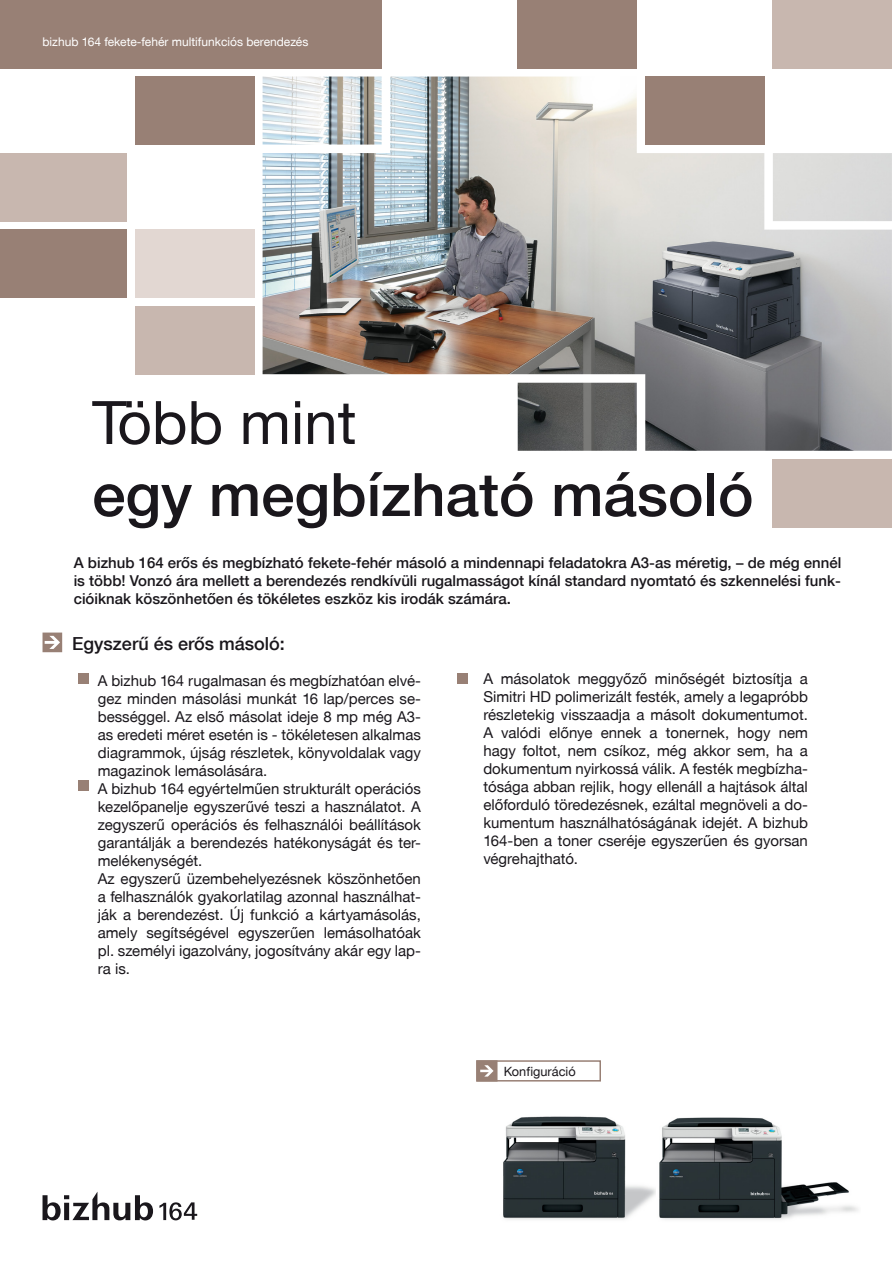
<style>
.page{position:relative;width:893px;height:1263px;background:#fff}
.page>*{position:absolute;margin:0;border:0;box-sizing:border-box;transform-origin:0 0}
.t1{font:500 60px "Helvetica KMCE";color:#1a171c}
.t2{font:60px "Helvetica KMCE";color:#1a171c}
.t3{font:500 18px "Helvetica KMCE";color:#1a171c}
.t4{font:15px/18px "Helvetica KMCE";color:#1a171c}
.t5{font:500 15px/18px "Helvetica KMCE";color:#1a171c;text-align:justify}
.t6{font:12.75px "Helvetica KMCE";color:#1a171c}
.t7{font:12px "Helvetica KMCE";color:#fff}
</style>
<div class="page">
<div style="left:0;top:0;width:382px;height:68px;background:#988075"></div>
<div style="left:518px;top:0;width:119px;height:68px;background:#988075"></div>
<div style="left:773px;top:0;width:119px;height:68px;background:#c8b7af"></div>
<div style="left:135px;top:77px;width:119px;height:68px;background:#988075"></div>
<div style="left:0;top:153px;width:126px;height:68px;background:#c8b7af"></div>
<div style="left:0;top:230px;width:126px;height:68px;background:#988075"></div>
<div style="left:135px;top:230px;width:119px;height:68px;background:#e2d7d2"></div>
<div style="left:773px;top:459px;width:119px;height:68px;background:#c8b7af"></div>
<div style="left:135px;top:306px;width:119px;height:68px;background:#c8b7af"></div>
<img style="left:263px;top:77px;width:629px;height:374px">
<svg style="left:43px;top:1191px;width:110px;height:29px"></svg>
<svg style="left:159px;top:1202px;width:38px;height:18px"></svg>
<img style="left:503px;top:1116px;width:153px;height:104px">
<img style="left:659px;top:1117px;width:199px;height:103px">
<div style="left:476px;top:1060px;width:125px;height:21px;border:2px solid #988075"></div>
<div style="left:477px;top:1061px;width:20px;height:20px;background:#988075"></div>
<div style="left:476px;top:1060px;width:21px;height:21px;border:2px solid #988075"></div>
<svg style="left:480px;top:1065px;width:14px;height:11px"></svg>
<svg style="left:43px;top:632px;width:19px;height:20px"></svg>
<div style="left:79px;top:673px;width:10px;height:10px;background:#988075"></div>
<div style="left:457px;top:673px;width:10px;height:11px;background:#988075"></div>
<div style="left:79px;top:780px;width:10px;height:11px;background:#988075"></div>
<p class="t7" style="left:43px;top:37px;width:267px">bizhub 164 fekete-fehér multifunkciós berendezés</p>
<h1 class="t2" style="left:92px;top:399px;width:266px">Több mint</h1>
<h1 class="t1" style="left:92px;top:471px;width:663px">egy megbízható másoló</h1>
<p class="t5" style="left:74px;top:554px;width:769px">A bizhub 164 erős és megbízható fekete-fehér másoló a mindennapi feladatokra A3-as méretig, – de még ennél is több! Vonzó ára mellett a berendezés rendkívüli rugalmasságot kínál standard nyomtató és szkennelési funk&shy;cióiknak köszönhetően és tökéletes eszköz kis irodák számára.</p>
<p class="t3" style="left:72px;top:636px;width:214px">Egyszerű és erős másoló:</p>
<p class="t4" style="left:98px;top:672px;width:325px">A bizhub 164 rugalmasan és megbízhatóan elvé&shy;gez minden másolási munkát 16 lap/perces se&shy;bességgel. Az első másolat ideje 8 mp még A3- as eredeti méret esetén is - tökéletesen alkalmas diagrammok, újság részletek, könyvoldalak vagy magazinok lemásolására.<br>A bizhub 164 egyértelműen strukturált operációs kezelőpanelje egyszerűvé teszi a használatot. A zegyszerű operációs és felhasználói beállítások garantálják a berendezés hatékonyságát és ter&shy;melékenységét.<br>Az egyszerű üzembehelyezésnek köszönhetően a felhasználók gyakorlatilag azonnal használhat&shy;ják a berendezést. Új funkció a kártyamásolás, amely segítségével egyszerűen lemásolhatóak pl. személyi igazolvány, jogosítvány akár egy lap&shy;ra is.</p>
<p class="t4" style="left:483px;top:671px;width:326px;text-align:justify">A másolatok meggyőző minőségét biztosítja a Simitri HD polimerizált festék, amely a legapróbb részletekig visszaadja a másolt dokumentumot.<br>A valódi előnye ennek a tonernek, hogy nem hagy foltot, nem csíkoz, még akkor sem, ha a dokumentum nyirkossá válik. A festék megbízha&shy;tósága abban rejlik, hogy ellenáll a hajtások által előforduló töredezésnek, ezáltal megnöveli a do&shy;kumentum használhatóságának idejét. A bizhub 164-ben a toner cseréje egyszerűen és gyorsan végrehajtható.</p>
<p class="t6" style="left:504px;top:1066px;width:73px">Konfiguráció</p>
</div>
